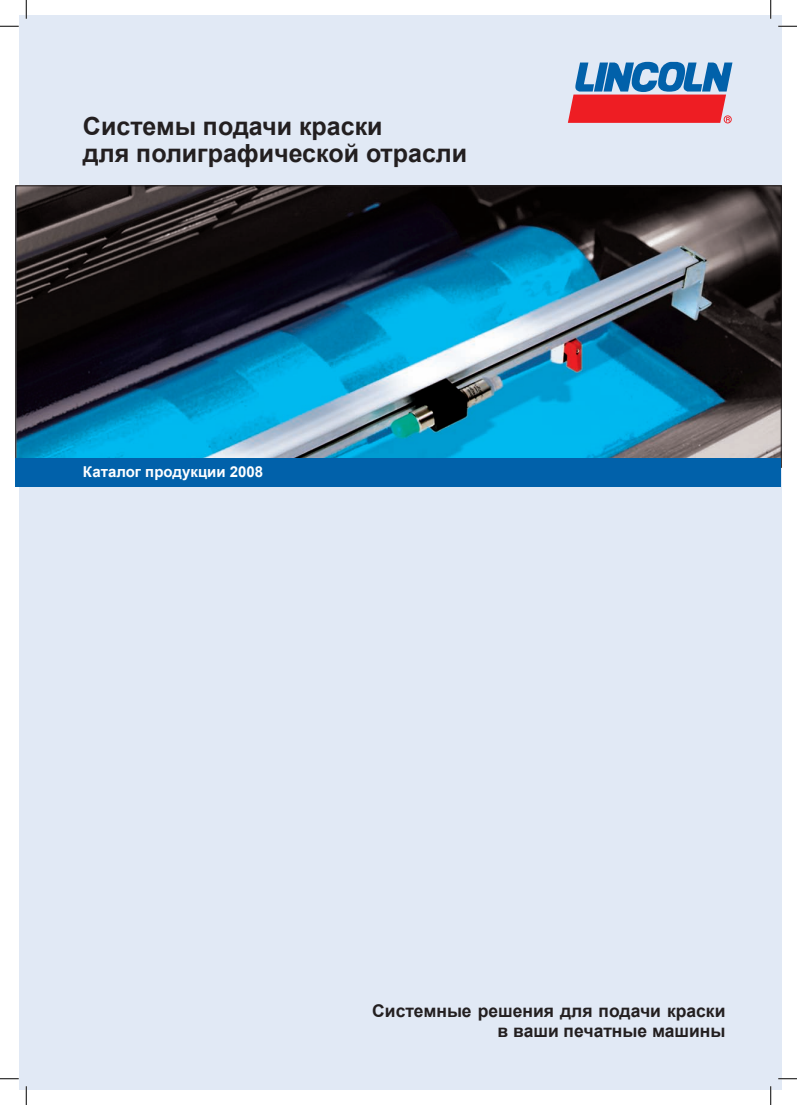
<style>
.page{position:relative;width:797px;height:1105px;background:#fff}
.page>*{position:absolute;margin:0;border:0;box-sizing:border-box;transform-origin:0 0}
.t1{font:700 25px/27.5px "Arial";color:#231f20}
.t2{font:700 17.5px/20px "Arial";color:#231f20;text-align:right}
.t3{font:700 15px "Arial";color:#fff}
</style>
<div class="page">
<div style="left:19px;top:16px;width:762px;height:1073px;background:#e1e9f5"></div>
<svg style="left:568px;top:62px;width:164px;height:61px"></svg>
<img style="left:18px;top:188px;width:761px;height:271px">
<div style="left:16px;top:459px;width:765px;height:28px;background:#0161aa"></div>
<svg style="left:0;top:25px;width:19px;height:2px"></svg>
<svg style="left:778px;top:25px;width:19px;height:2px"></svg>
<svg style="left:0;top:1078px;width:19px;height:1px"></svg>
<svg style="left:778px;top:1078px;width:19px;height:1px"></svg>
<svg style="left:25px;top:0;width:2px;height:19px"></svg>
<svg style="left:25px;top:1086px;width:2px;height:19px"></svg>
<svg style="left:770px;top:0;width:1px;height:19px"></svg>
<svg style="left:770px;top:1086px;width:1px;height:19px"></svg>
<h1 class="t1" style="left:83px;top:113px;width:386px">Системы подачи краски<br>для полиграфической отрасли</h1>
<p class="t3" style="left:83px;top:462px;width:182px">Каталог продукции 2008</p>
<p class="t2" style="left:372px;top:1001px;width:355px">Системные решения для подачи краски в ваши печатные машины</p>
</div>
